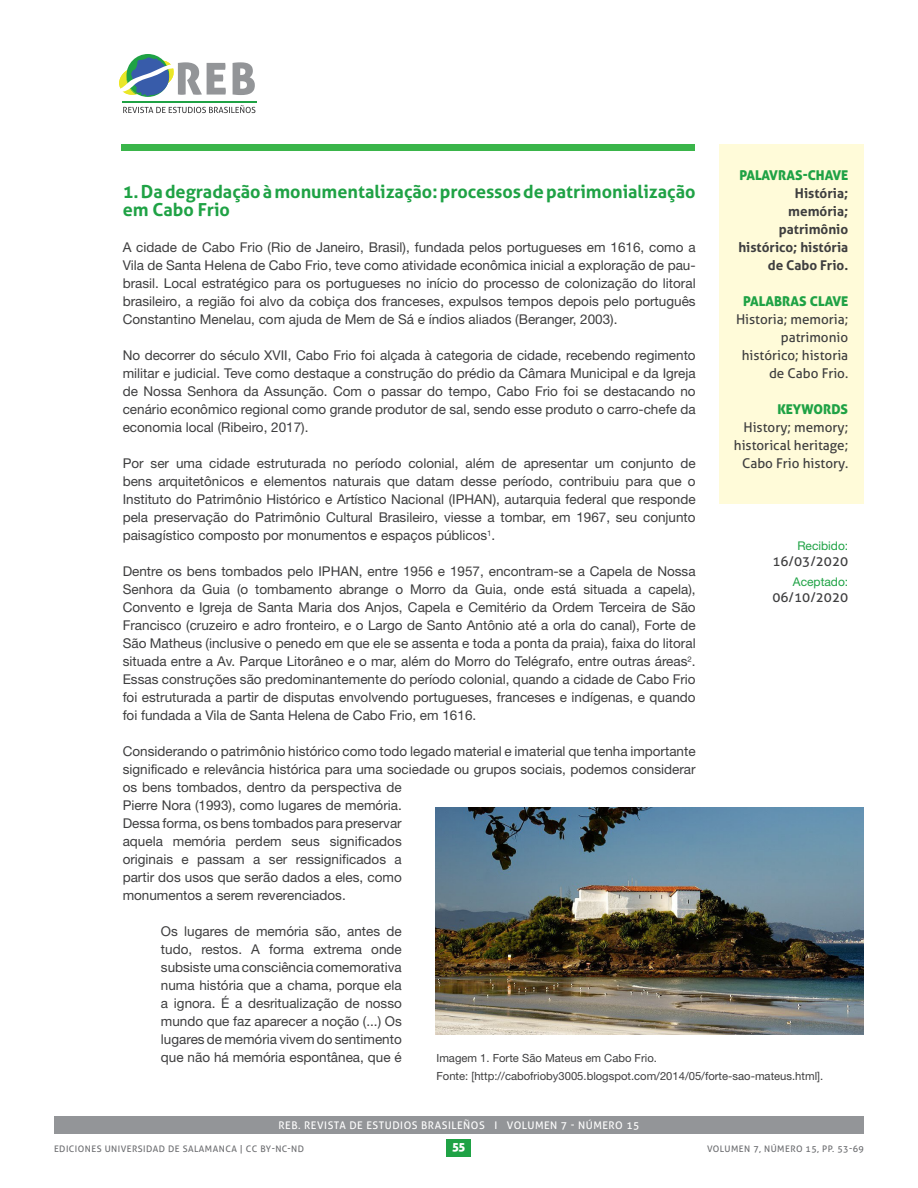
<style>
.page{position:relative;width:918px;height:1188px;background:#fff}
.page>*{position:absolute;margin:0;border:0;box-sizing:border-box;transform-origin:0 0}
.t1{font:700 18px/18px "Aller";color:#1fa245}
.t2{font:13.5px/18px "Helvetica Neue";color:#3e3e3f;text-align:justify}
.body{font:13.5px/18px "Aller";color:#3e3e3f;text-align:right}
.t3{font:700 13.5px/18px "Aller";color:#3e3e3f;text-align:right}
.body-2{font:13.5px "Aller Display";color:#1fa245}
.body-3{font:12px "Helvetica Neue";color:#1fa245}
.t4{font:12px "Aller Display";color:#fff}
.t5{font:11.25px "Helvetica Neue";color:#3e3e3f}
.t6{font:10.5px "Aller";letter-spacing:.05em;color:#fff}
.t7{font:9px "Aller";letter-spacing:.05em;color:#6c6d70}
</style>
<div class="page">
<div style="left:447px;top:1139px;width:24px;height:18px;background:#1fa245"></div>
<svg style="left:233px;top:62px;width:22px;height:33px"></svg>
<svg style="left:123px;top:105px;width:132px;height:8px"></svg>
<hr style="left:122px;top:101px;width:134px;height:2px;background:#1fa245">
<div style="left:126px;top:54px;width:43px;height:43px;background:#1fa245;border-radius:50%"></div>
<svg style="left:119px;top:57px;width:107px;height:40px"></svg>
<div style="left:122px;top:144px;width:573px;height:6px;background:#3ab54a"></div>
<div style="left:720px;top:144px;width:144px;height:360px;background:#fffbd9"></div>
<div style="left:54px;top:1116px;width:810px;height:18px;background:#939598"></div>
<img style="left:436px;top:807px;width:428px;height:228px">
<p class="body-2" style="left:739px;top:167px;width:110px">PALAVRAS-CHAVE</p>
<p class="t3" style="left:738px;top:184px;width:111px">História; memória; patrimônio histórico; história de Cabo Frio.</p>
<p class="body-2" style="left:743px;top:293px;width:106px">PALABRAS CLAVE</p>
<p class="body" style="left:736px;top:310px;width:114px">Historia; memoria; patrimonio histórico; historia de Cabo Frio.</p>
<p class="body-2" style="left:777px;top:401px;width:72px">KEYWORDS</p>
<p class="body" style="left:734px;top:418px;width:116px">History; memory; historical heritage;<br>Cabo Frio history.</p>
<p class="t1" style="left:123px;top:182px;width:574px">1. Da degradação à monumentalização: processos de patrimonialização em Cabo Frio</p>
<p class="t2" style="left:123px;top:238px;width:575px">A cidade de Cabo Frio (Rio de Janeiro, Brasil), fundada pelos portugueses em 1616, como a Vila de Santa Helena de Cabo Frio, teve como atividade econômica inicial a exploração de pau&shy;brasil. Local estratégico para os portugueses no início do processo de colonização do litoral brasileiro, a região foi alvo da cobiça dos franceses, expulsos tempos depois pelo português Constantino Menelau, com ajuda de Mem de Sá e índios aliados (Beranger, 2003).</p>
<p class="t2" style="left:123px;top:346px;width:575px">No decorrer do século XVII, Cabo Frio foi alçada à categoria de cidade, recebendo regimento militar e judicial. Teve como destaque a construção do prédio da Câmara Municipal e da Igreja de Nossa Senhora da Assunção. Com o passar do tempo, Cabo Frio foi se destacando no cenário econômico regional como grande produtor de sal, sendo esse produto o carro-chefe da economia local (Ribeiro, 2017).</p>
<p class="t2" style="left:123px;top:454px;width:575px">Por ser uma cidade estruturada no período colonial, além de apresentar um conjunto de bens arquitetônicos e elementos naturais que datam desse período, contribuiu para que o Instituto do Patrimônio Histórico e Artístico Nacional (IPHAN), autarquia federal que responde pela preservação do Patrimônio Cultural Brasileiro, viesse a tombar, em 1967, seu conjunto paisagístico composto por monumentos e espaços públicos<sup>1</sup>.</p>
<p class="t2" style="left:123px;top:562px;width:575px">Dentre os bens tombados pelo IPHAN, entre 1956 e 1957, encontram-se a Capela de Nossa Senhora da Guia (o tombamento abrange o Morro da Guia, onde está situada a capela), Convento e Igreja de Santa Maria dos Anjos, Capela e Cemitério da Ordem Terceira de São Francisco (cruzeiro e adro fronteiro, e o Largo de Santo Antônio até a orla do canal), Forte de São Matheus (inclusive o penedo em que ele se assenta e toda a ponta da praia), faixa do litoral situada entre a Av. Parque Litorâneo e o mar, além do Morro do Telégrafo, entre outras áreas<sup>2</sup>.<br>Essas construções são predominantemente do período colonial, quando a cidade de Cabo Frio foi estruturada a partir de disputas envolvendo portugueses, franceses e indígenas, e quando foi fundada a Vila de Santa Helena de Cabo Frio, em 1616.</p>
<p class="t2" style="left:123px;top:742px;width:575px;text-align:left">Considerando o patrimônio histórico como todo legado material e imaterial que tenha importante significado e relevância histórica para uma sociedade ou grupos sociais, podemos considerar os bens tombados, dentro da perspectiva de<br>Pierre Nora (1993), como lugares de memória.<br>Dessa forma, os bens tombados para preservar<br>aquela memória perdem seus significados<br>originais e passam a ser ressignificados a<br>partir dos usos que serão dados a eles, como<br>monumentos a serem reverenciados.</p>
<p class="t2" style="left:161px;top:922px;width:242px">Os lugares de memória são, antes de tudo, restos. A forma extrema onde subsiste uma consciência comemorativa numa história que a chama, porque ela a ignora. É a desritualização de nosso mundo que faz aparecer a noção (...) Os lugares de memória vivem do sentimento que não há memória espontânea, que é</p>
<p class="body-3" style="left:797px;top:538px;width:52px">Recibido:</p>
<p class="body" style="left:772px;top:552px;width:77px">16/03/2020</p>
<p class="body-3" style="left:793px;top:574px;width:57px">Aceptado:</p>
<p class="body" style="left:772px;top:588px;width:77px">06/10/2020</p>
<p class="t5" style="left:436px;top:1051px;width:222px">Imagem 1. Forte São Mateus em Cabo Frio.</p>
<p class="t5" style="left:436px;top:1069px;width:388px">Fonte: [http://cabofrioby3005.blogspot.com/2014/05/forte-sao-mateus.html].</p>
<p class="t6" style="left:278px;top:1119px;width:363px">REB. REVISTA DE ESTUDIOS BRASILEÑOS I VOLUMEN 7 - NÚMERO 15</p>
<p class="t7" style="left:54px;top:1143px;width:252px">EDICIONES UNIVERSIDAD DE SALAMANCA | CC BY-NC-ND</p>
<p class="t4" style="left:452px;top:1139px;width:14px">55</p>
<p class="t7" style="left:707px;top:1143px;width:158px">VOLUMEN 7, NÚMERO 15, PP. 53-69</p>
</div>
